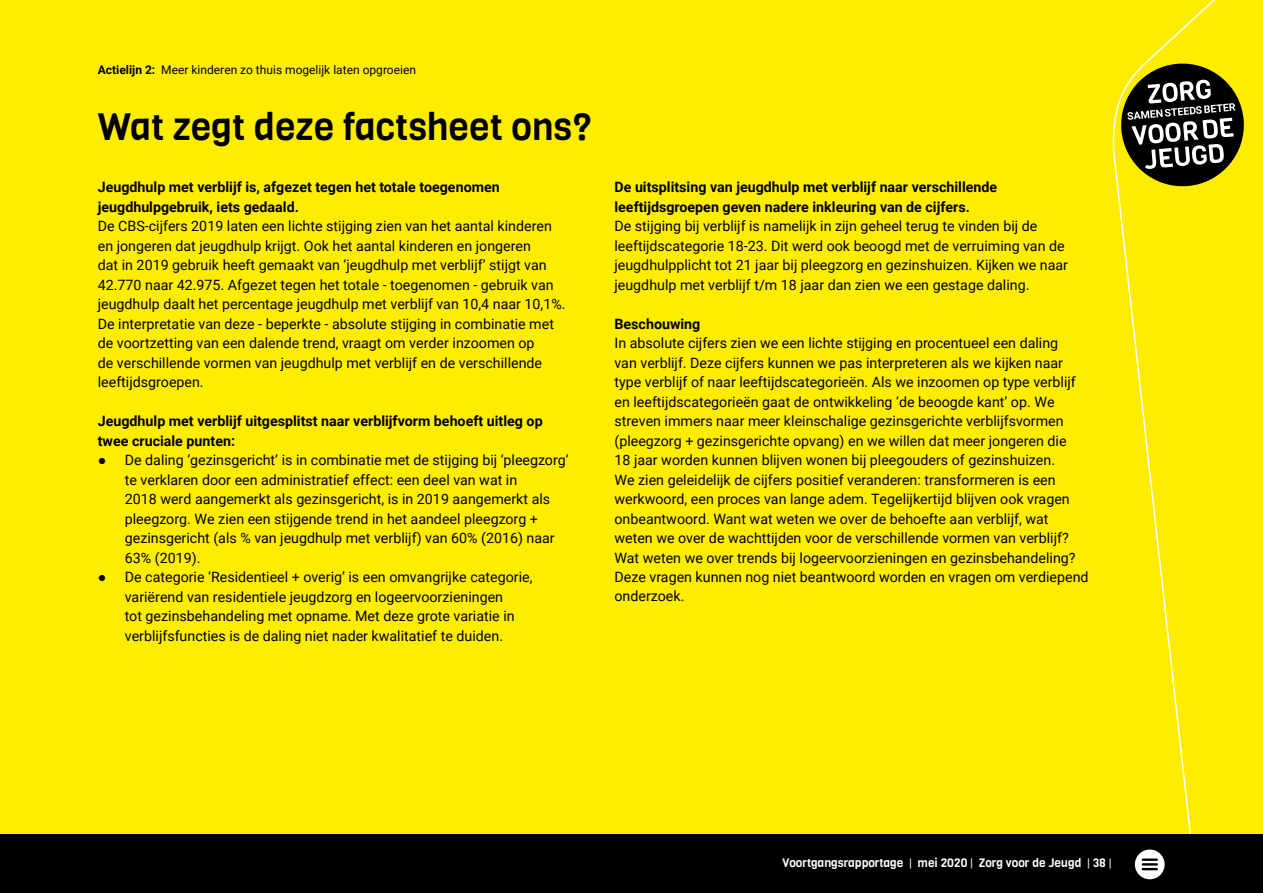
<style>
.page{position:relative;width:1263px;height:893px;background:#ffed00}
.page>*{position:absolute;margin:0;border:0;box-sizing:border-box;transform-origin:0 0}
.F_Hoofdkop{font:37.5px "Viga";color:#000}
.Plat{font:14.25px/19.5px "Roboto";color:#000}
.Plat-2{font:700 14.25px/19.5px "Roboto";color:#000}
.t1{font:12px "Roboto";color:#000}
.t2{font:12px "Viga";color:#fff}
.s1{font-weight:700}
.s2{font-family:"Arial"}
.s3{font-family:"Roboto"}
</style>
<div class="page">
<svg style="left:1112px;top:0;width:103px;height:834px"></svg>
<svg style="left:1121px;top:64px;width:123px;height:122px"></svg>
<div style="left:0;top:834px;width:1263px;height:59px;background:#000"></div>
<svg style="left:1135px;top:849px;width:30px;height:30px"></svg>
<hr style="left:1143px;top:858px;width:14px;height:3px;background:#000">
<hr style="left:1143px;top:863px;width:14px;height:3px;background:#000">
<svg style="left:1143px;top:868px;width:14px;height:2px"></svg>
<p class="t1" style="left:98px;top:61px;width:320px"><span class="s1">Actielijn 2:</span> Meer kinderen zo thuis mogelijk laten opgroeien</p>
<p class="F_Hoofdkop" style="left:98px;top:102px;width:496px">Wat zegt deze factsheet ons?</p>
<p class="Plat-2" style="left:98px;top:177px;width:403px">Jeugdhulp met verblijf is, afgezet tegen het totale toegenomen jeugdhulpgebruik, iets gedaald.</p>
<p class="Plat" style="left:98px;top:216px;width:469px">De CBS-cijfers 2019 laten een lichte stijging zien van het aantal kinderen en jongeren dat jeugdhulp krijgt. Ook het aantal kinderen en jongeren<br>dat in 2019 gebruik heeft gemaakt van ‘jeugdhulp met verblijf’ stijgt van 42.770 naar 42.975. Afgezet tegen het totale - toegenomen - gebruik van jeugdhulp daalt het percentage jeugdhulp met verblijf van 10,4 naar 10,1%.<br>De interpretatie van deze - beperkte - absolute stijging in combinatie met de voortzetting van een dalende trend, vraagt om verder inzoomen op<br>de verschillende vormen van jeugdhulp met verblijf en de verschillende leeftijdsgroepen.</p>
<p class="Plat-2" style="left:98px;top:411px;width:446px">Jeugdhulp met verblijf uitgesplitst naar verblijfvorm behoeft uitleg op twee cruciale punten:</p>
<p class="Plat" style="left:125px;top:450px;width:445px;text-indent:-27px"><span class="s2">●</span> De daling ‘gezinsgericht’ is in combinatie met de stijging bij ‘pleegzorg’ te verklaren door een administratief effect: een deel van wat in<br>2018 werd aangemerkt als gezinsgericht, is in 2019 aangemerkt als pleegzorg. We zien een stijgende trend in het aandeel pleegzorg + gezinsgericht (als % van jeugdhulp met verblijf) van 60% (2016) naar 63% (2019).</p>
<p class="Plat" style="left:125px;top:567px;width:409px;text-indent:-27px"><span class="s2">●</span> De categorie ‘Residentieel + overig’ is een omvangrijke categorie, variërend van residentiele jeugdzorg en logeervoorzieningen<br>tot gezinsbehandeling met opname. Met deze grote variatie in verblijfsfuncties is de daling niet nader kwalitatief te duiden.</p>
<p class="Plat-2" style="left:614px;top:177px;width:384px">De uitsplitsing van jeugdhulp met verblijf naar verschillende leeftijdsgroepen geven nadere inkleuring van de cijfers.</p>
<p class="Plat" style="left:614px;top:216px;width:455px">De stijging bij verblijf is namelijk in zijn geheel terug te vinden bij de leeftijdscategorie 18-23. Dit werd ook beoogd met de verruiming van de jeugdhulpplicht tot 21 jaar bij pleegzorg en gezinshuizen. Kijken we naar jeugdhulp met verblijf t/m 18 jaar dan zien we een gestage daling.</p>
<p class="Plat-2" style="left:614px;top:313px;width:87px">Beschouwing</p>
<p class="Plat" style="left:614px;top:333px;width:476px">In absolute cijfers zien we een lichte stijging en procentueel een daling<br>van verblijf. Deze cijfers kunnen we pas interpreteren als we kijken naar type verblijf of naar leeftijdscategorieën. Als we inzoomen op type verblijf en leeftijdscategorieën gaat de ontwikkeling ‘de beoogde kant’ op. We streven immers naar meer kleinschalige gezinsgerichte verblijfsvormen (pleegzorg + gezinsgerichte opvang) en we willen dat meer jongeren die<br>18 jaar worden kunnen blijven wonen bij pleegouders of gezinshuizen.<br>We zien geleidelijk de cijfers positief veranderen: transformeren is een werkwoord, een proces van lange adem. Tegelijkertijd blijven ook vragen onbeantwoord. Want wat weten we over de behoefte aan verblijf, wat weten we over de wachttijden voor de verschillende vormen van verblijf?<br>Wat weten we over trends bij logeervoorzieningen en gezinsbehandeling?<br>Deze vragen kunnen nog niet beantwoord worden en vragen om verdiepend onderzoek.</p>
<p class="t2" style="left:782px;top:855px;width:331px">Voortgangsrapportage <span class="s3">|</span> mei 2020 <span class="s3">|</span> Zorg voor de Jeugd <span class="s3">|</span> 38 <span class="s3">|</span></p>
</div>
